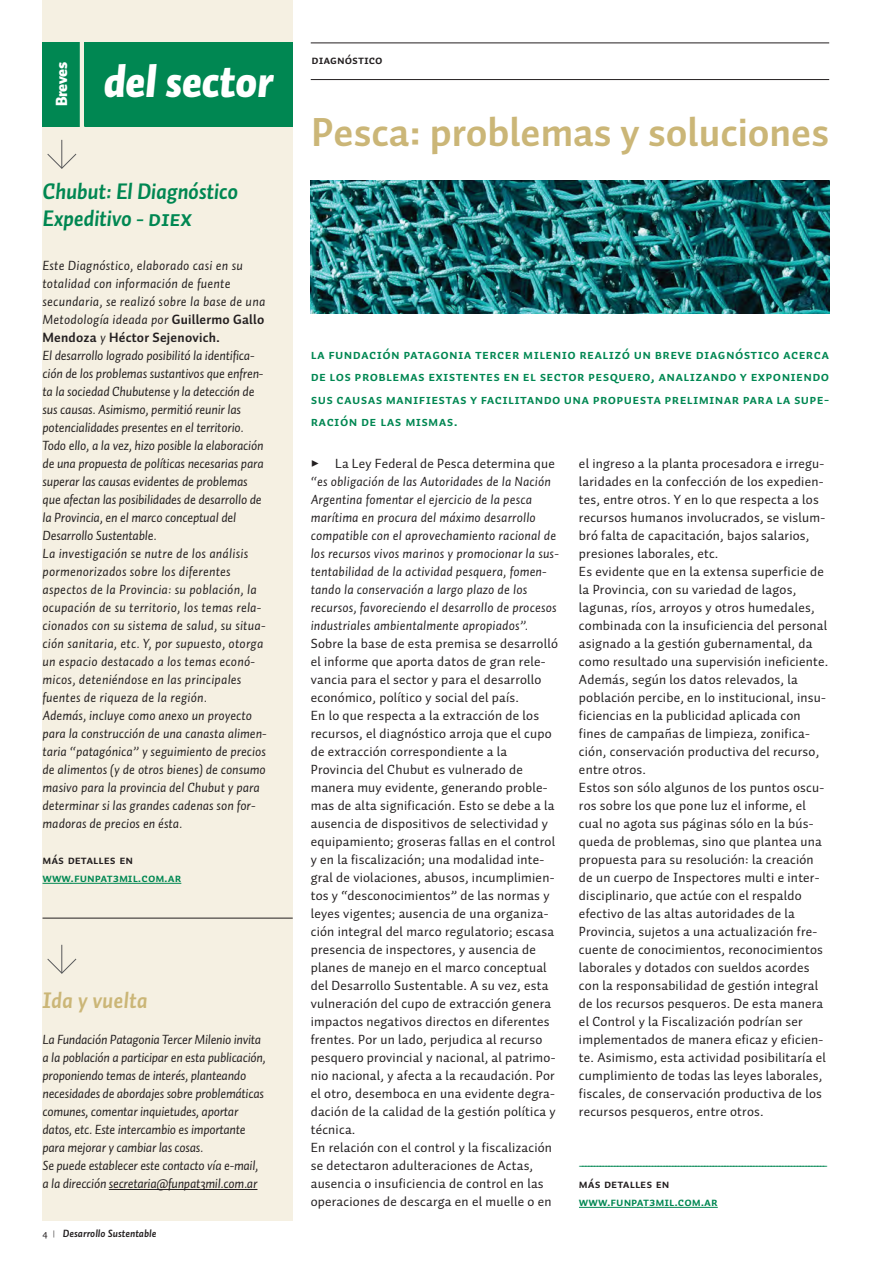
<style>
.page{position:relative;width:893px;height:1263px;background:#fff}
.page>*{position:absolute;margin:0;border:0;box-sizing:border-box;transform-origin:0 0}
.t1{font:italic 900 44.85px "Auto 1";letter-spacing:-.015em;color:#fff}
.t2{font:700 40.5px "Auto 1";color:#cbb677}
.t3{font:italic 700 22.5px/27px "Auto 1";letter-spacing:-.015em;color:#008752}
.t4{font:italic 700 22.5px "Auto 1";color:#cbb677}
.t5{font:900 15.9px "Auto 1";letter-spacing:-.03em;color:#fff}
.t6{font:15px "Auto 1";color:#008752}
.t7{font:13.5px/18px "Auto 1";letter-spacing:.015em;color:#231f20}
.t8{font:italic 13.5px/18px "Auto 1";color:#231f20}
.t9{font:italic 13.5px/18px "Auto 1";letter-spacing:-.02em;color:#231f20}
.t10{font:13.5px/22.5px "Auto 1 Bold Sm Cp";letter-spacing:.025em;color:#008752;text-align:justify}
.t11{font:12px "Auto 1 Bold Sm Cp";color:#008752}
.t12{font:12px "Auto 1 Bold Sm Cp";color:#231f20}
.t13{font:italic 700 10.5px "Auto 1";color:#231f20}
.s1{font-family:"Auto 1 Bold Italic Sm Cp";font-weight:400;font-style:normal}
.s2{font-weight:700;font-style:normal}
.s3{font-weight:400;font-style:normal}
.s4{font-weight:400;font-style:normal;font-size:7.5px}
.s5{font-family:"FF Dingbests";font-style:normal}
.s6{font-style:normal}
</style>
<div class="page">
<hr style="left:311px;top:79px;width:518px;height:1px;background:#231f20">
<hr style="left:311px;top:43px;width:518px;height:1px;background:#231f20">
<div style="left:43px;top:0;width:250px;height:1220px;background:#f5f0e2"></div>
<svg style="left:43px;top:883px;width:28px;height:1px"></svg>
<hr style="left:71px;top:883px;width:30px;height:1px;background:#008752">
<hr style="left:107px;top:883px;width:74px;height:1px;background:#008752">
<hr style="left:109px;top:1189px;width:148px;height:1px;background:#231f20">
<div style="left:43px;top:42px;width:250px;height:84px;background:#008752"></div>
<hr style="left:80px;top:41px;width:4px;height:90px;background:#f5f0e2">
<svg style="left:47px;top:140px;width:29px;height:29px"></svg>
<svg style="left:579px;top:1207px;width:28px;height:1px"></svg>
<hr style="left:607px;top:1207px;width:30px;height:1px;background:#008752">
<hr style="left:643px;top:1207px;width:75px;height:1px;background:#008752">
<img style="left:311px;top:180px;width:518px;height:133px">
<svg style="left:47px;top:945px;width:29px;height:29px"></svg>
<hr style="left:43px;top:918px;width:250px;height:1px;background:#231f20">
<p class="t5" style="left:56px;top:106px;width:46px;rotate:-90deg">Breves</p>
<h1 class="t1" style="left:103px;top:65px;width:171px">del sector</h1>
<h3 class="t3" style="left:43px;top:180px;width:197px">Chubut: El Diagnóstico<br>Expeditivo - <span class="s1">DIEX</span></h3>
<p class="t8" style="left:43px;top:258px;width:226px">Este Diagnóstico, elaborado casi en su totalidad con información de fuente secundaria, se realizó sobre la base de una Metodología ideada por <span class="s2">Guillermo Gallo Mendoza</span> y <span class="s2">Héctor Sejenovich.<br></span>El desarrollo logrado posibilitó la identifica&shy;ción de los problemas sustantivos que enfren&shy;ta la sociedad Chubutense y la detección de sus causas. Asimismo, permitió reunir las potencialidades presentes en el territorio.<br>Todo ello, a la vez, hizo posible la elaboración de una propuesta de políticas necesarias para superar las causas evidentes de problemas que afectan las posibilidades de desarrollo de la Provincia, en el marco conceptual del Desarrollo Sustentable.<br>La investigación se nutre de los análisis pormenorizados sobre los diferentes aspectos de la Provincia: su población, la ocupación de su territorio, los temas rela&shy;cionados con su sistema de salud, su situa&shy;ción sanitaria, etc. Y, por supuesto, otorga un espacio destacado a los temas econó&shy;micos, deteniéndose en las principales fuentes de riqueza de la región.<br>Además, incluye como anexo un proyecto para la construcción de una canasta alimen&shy;taria “patagónica” y seguimiento de precios de alimentos (y de otros bienes) de consumo masivo para la provincia del Chubut y para determinar si las grandes cadenas son for&shy;madoras de precios en ésta.</p>
<p class="t12" style="left:43px;top:853px;width:92px">MÁS DETALLES en</p>
<p class="t11" style="left:43px;top:871px;width:140px">www.funpat3mil.com.ar</p>
<h3 class="t4" style="left:43px;top:992px;width:107px">Ida y vuelta</h3>
<p class="t9" style="left:43px;top:1032px;width:225px">La Fundación Patagonia Tercer Milenio invita a la población a participar en esta publicación, proponiendo temas de interés, planteando necesidades de abordajes sobre problemáticas comunes, comentar inquietudes, aportar datos, etc. Este intercambio es importante para mejorar y cambiar las cosas.<br>Se puede establecer este contacto vía e-mail, a la dirección secretaria@funpat3mil.com.ar</p>
<p class="t13" style="left:43px;top:1230px;width:115px"><span class="s3">4</span> <span class="s4">|</span> Desarrollo Sustentable</p>
<p class="t12" style="left:312px;top:53px;width:73px">Diagnóstico</p>
<h2 class="t2" style="left:312px;top:117px;width:519px">Pesca: problemas y soluciones</h2>
<p class="t10" style="left:311px;top:343px;width:520px">La Fundación Patagonia Tercer Milenio realizó un breve diagnóstico acerca de los problemas existentes en el sector Pesquero, analizando y exponiendo sus causas manifiestas y facilitando una propuesta preliminar para la supe&shy;ración de las mismas.</p>
<p class="t8" style="left:311px;top:456px;width:250px"><span class="s5">&gt;</span> <span class="s6">La Ley Federal de Pesca determina que </span>“es obligación de las Autoridades de la Nación Argentina fomentar el ejercicio de la pesca marítima en procura del máximo desarrollo compatible con el aprovechamiento racional de los recursos vivos marinos y promocionar la sus&shy;tentabilidad de la actividad pesquera, fomen&shy;tando la conservación a largo plazo de los recursos, favoreciendo el desarrollo de procesos industriales ambientalmente apropiados”.</p>
<p class="t7" style="left:311px;top:636px;width:249px">Sobre la base de esta premisa se desarrolló el informe que aporta datos de gran rele&shy;vancia para el sector y para el desarrollo económico, político y social del país.<br>En lo que respecta a la extracción de los recursos, el diagnóstico arroja que el cupo de extracción correspondiente a la Provincia del Chubut es vulnerado de manera muy evidente, generando proble&shy;mas de alta significación. Esto se debe a la ausencia de dispositivos de selectividad y equipamiento; groseras fallas en el control y en la fiscalización; una modalidad inte&shy;gral de violaciones, abusos, incumplimien&shy;tos y “desconocimientos” de las normas y leyes vigentes; ausencia de una organiza&shy;ción integral del marco regulatorio; escasa presencia de inspectores, y ausencia de planes de manejo en el marco conceptual del Desarrollo Sustentable. A su vez, esta vulneración del cupo de extracción genera impactos negativos directos en diferentes frentes. Por un lado, perjudica al recurso pesquero provincial y nacional, al patrimo&shy;nio nacional, y afecta a la recaudación. Por el otro, desemboca en una evidente degra&shy;dación de la calidad de la gestión política y técnica.<br>En relación con el control y la fiscalización se detectaron adulteraciones de Actas, ausencia o insuficiencia de control en las operaciones de descarga en el muelle o en</p>
<p class="t7" style="left:579px;top:456px;width:251px">el ingreso a la planta procesadora e irregu&shy;laridades en la confección de los expedien&shy;tes, entre otros. Y en lo que respecta a los recursos humanos involucrados, se vislum&shy;bró falta de capacitación, bajos salarios, presiones laborales, etc.<br>Es evidente que en la extensa superficie de la Provincia, con su variedad de lagos, lagunas, ríos, arroyos y otros humedales, combinada con la insuficiencia del personal asignado a la gestión gubernamental, da como resultado una supervisión ineficiente.<br>Además, según los datos relevados, la población percibe, en lo institucional, insu&shy;ficiencias en la publicidad aplicada con fines de campañas de limpieza, zonifica&shy;ción, conservación productiva del recurso, entre otros.<br>Estos son sólo algunos de los puntos oscu&shy;ros sobre los que pone luz el informe, el cual no agota sus páginas sólo en la bús&shy;queda de problemas, sino que plantea una propuesta para su resolución: la creación de un cuerpo de Inspectores multi e inter&shy;disciplinario, que actúe con el respaldo efectivo de las altas autoridades de la Provincia, sujetos a una actualización fre&shy;cuente de conocimientos, reconocimientos laborales y dotados con sueldos acordes con la responsabilidad de gestión integral de los recursos pesqueros. De esta manera el Control y la Fiscalización podrían ser implementados de manera eficaz y eficien&shy;te. Asimismo, esta actividad posibilitaría el cumplimiento de todas las leyes laborales, fiscales, de conservación productiva de los recursos pesqueros, entre otros.</p>
<p class="t6" style="left:579px;top:1159px;width:250px">-------------------------------------------------------------------------------------</p>
<p class="t12" style="left:579px;top:1177px;width:92px">MÁS DETALLES en</p>
<p class="t11" style="left:579px;top:1195px;width:140px">www.funpat3mil.com.ar</p>
</div>
